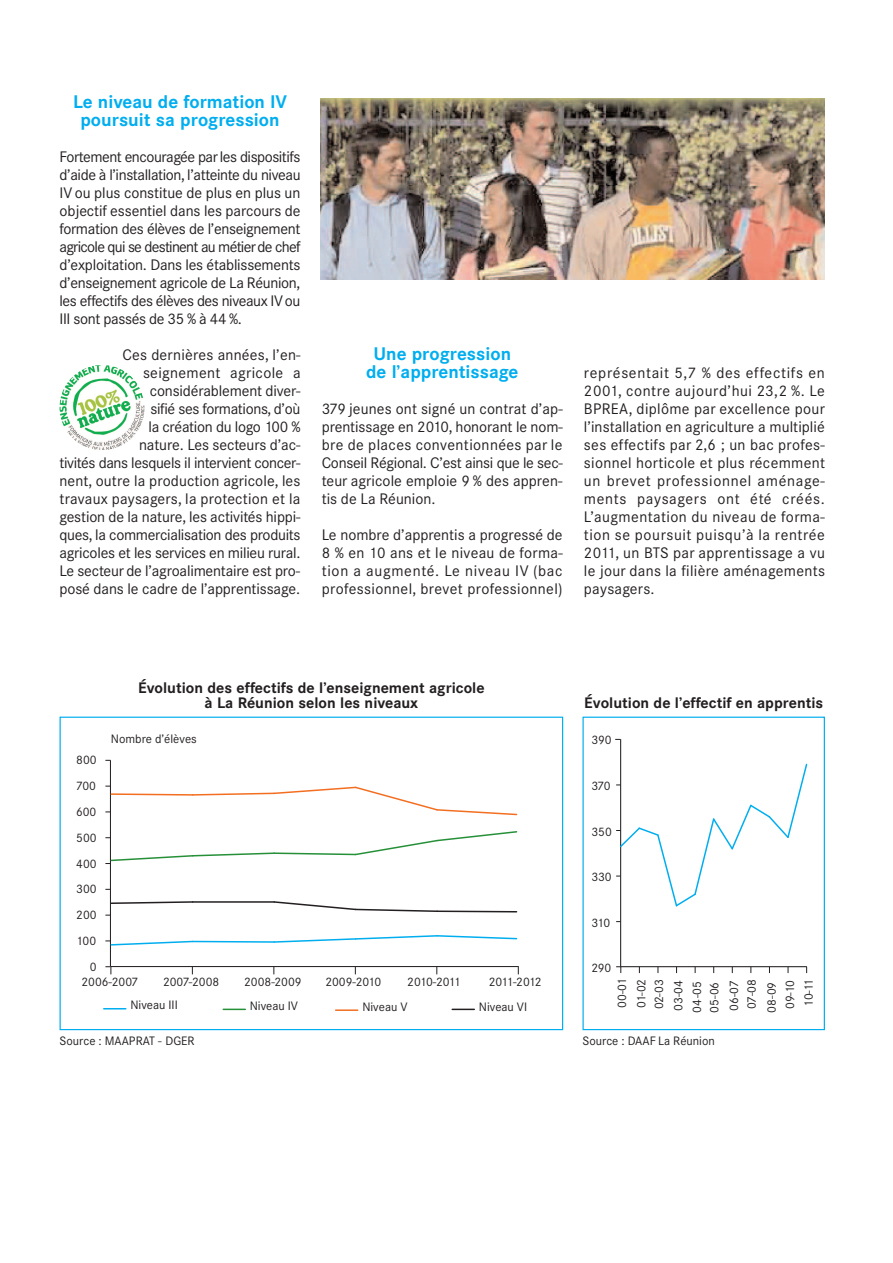
<style>
.page{position:relative;width:893px;height:1263px;background:#fff}
.page>*{position:absolute;margin:0;border:0;box-sizing:border-box;transform-origin:0 0}
.t1{font:700 18px/18px "Corporate SBQ";color:#00aeef;text-align:center}
.t2{font:15px/18px "Corporate SBQ";letter-spacing:-.01em;color:#231f20;text-align:justify}
.t3{font:700 15px/15px "Corporate SBQ";color:#231f20;text-align:center}
.t4{font:12px "Corporate SBQ";color:#231f20}
</style>
<div class="page">
<hr style="left:110px;top:966px;width:408px;height:1px;background:#231f20">
<hr style="left:110px;top:760px;width:1px;height:206px;background:#231f20">
<svg style="left:105px;top:966px;width:7px;height:8px"></svg>
<hr style="left:452px;top:1008px;width:22px;height:2px;background:#231f20">
<svg style="left:111px;top:901px;width:82px;height:3px"></svg>
<hr style="left:193px;top:901px;width:81px;height:2px;background:#231f20">
<svg style="left:273px;top:901px;width:245px;height:12px"></svg>
<hr style="left:336px;top:1009px;width:22px;height:2px;background:#f36e21">
<svg style="left:105px;top:785px;width:413px;height:31px"></svg>
<hr style="left:223px;top:1008px;width:22px;height:2px;background:#269039">
<svg style="left:105px;top:830px;width:413px;height:34px"></svg>
<svg style="left:104px;top:1008px;width:22px;height:1px"></svg>
<svg style="left:105px;top:934px;width:413px;height:12px"></svg>
<div style="left:60px;top:717px;width:503px;height:313px;border:1px solid #00aeef"></div>
<img style="left:60px;top:365px;width:85px;height:85px;border-radius:50%">
<hr style="left:621px;top:966px;width:186px;height:1px;background:#231f20">
<hr style="left:620px;top:739px;width:1px;height:228px;background:#231f20">
<svg style="left:616px;top:966px;width:5px;height:7px"></svg>
<svg style="left:616px;top:763px;width:192px;height:145px"></svg>
<div style="left:582px;top:717px;width:243px;height:313px;border:1px solid #00aeef"></div>
<img style="left:320px;top:99px;width:505px;height:181px">
<p class="t1" style="left:73px;top:94px;width:216px">Le niveau de formation IV poursuit sa progression</p>
<p class="t2" style="left:60px;top:149px;width:243px">Fortement encouragée par les dispositifs d’aide à l’installation, l’atteinte du niveau IV ou plus constitue de plus en plus un objectif essentiel dans les parcours de formation des élèves de l’enseignement agricole qui se destinent au métier de chef d’exploitation. Dans les établissements d’enseignement agricole de La Réunion, les effectifs des élèves des niveaux IVou III sont passés de 35 % à 44 %.</p>
<p class="t2" style="left:60px;top:347px;width:243px;text-align:right">Ces dernières années, l’en&shy;seignement agricole a considérablement diver-<br>sifié ses formations, d’où<br>la création du logo 100 %<br>nature. Les secteurs d’ac-<br>tivités dans lesquels il intervient concer&shy;nent, outre la production agricole, les travaux paysagers, la protection et la gestion de la nature, les activités hippi&shy;ques, la commercialisation des produits agricoles et les services en milieu rural.<br>Le secteur de l’agroalimentaire est pro&shy;posé dans le cadre de l’apprentissage.</p>
<p class="t1" style="left:366px;top:346px;width:154px">Une progression de l’apprentissage</p>
<p class="t2" style="left:322px;top:401px;width:243px">379 jeunes ont signé un contrat d’ap&shy;prentissage en 2010, honorant le nom&shy;bre de places conventionnées par le Conseil Régional. C’est ainsi que le sec&shy;teur agricole emploie 9 % des appren&shy;tis de La Réunion.</p>
<p class="t2" style="left:322px;top:527px;width:243px">Le nombre d’apprentis a progressé de 8 % en 10 ans et le niveau de forma&shy;tion a augmenté. Le niveau IV (bac professionnel, brevet professionnel)</p>
<p class="t2" style="left:584px;top:365px;width:243px">représentait 5,7 % des effectifs en 2001, contre aujourd’hui 23,2 %. Le BPREA, diplôme par excellence pour l’installation en agriculture a multiplié ses effectifs par 2,6 ; un bac profes&shy;sionnel horticole et plus récemment un brevet professionnel aménage&shy;ments paysagers ont été créés.<br>L’augmentation du niveau de forma&shy;tion se poursuit puisqu’à la rentrée 2011, un BTS par apprentissage a vu le jour dans la filière aménagements paysagers.</p>
<p class="t3" style="left:138px;top:681px;width:348px">Évolution des effectifs de l’enseignement agricole à La Réunion selon les niveaux</p>
<p class="t4" style="left:76px;top:756px;width:22px">800</p>
<p class="t4" style="left:76px;top:782px;width:21px">700</p>
<p class="t4" style="left:76px;top:808px;width:22px">600</p>
<p class="t4" style="left:76px;top:833px;width:22px">500</p>
<p class="t4" style="left:76px;top:859px;width:22px">400</p>
<p class="t4" style="left:76px;top:885px;width:22px">300</p>
<p class="t4" style="left:76px;top:911px;width:22px">200</p>
<p class="t4" style="left:76px;top:937px;width:21px">100</p>
<p class="t4" style="left:90px;top:962px;width:8px">0</p>
<p class="t4" style="left:111px;top:735px;width:87px">Nombre d’élèves</p>
<p class="t4" style="left:81px;top:977px;width:58px">2006-2007</p>
<p class="t4" style="left:163px;top:978px;width:58px">2007-2008</p>
<p class="t4" style="left:244px;top:978px;width:59px">2008-2009</p>
<p class="t4" style="left:325px;top:978px;width:57px">2009-2010</p>
<p class="t4" style="left:407px;top:978px;width:55px">2010-2011</p>
<p class="t4" style="left:489px;top:977px;width:54px">2011-2012</p>
<p class="t4" style="left:130px;top:1001px;width:49px">Niveau III</p>
<p class="t4" style="left:250px;top:1002px;width:50px">Niveau IV</p>
<p class="t4" style="left:362px;top:1002px;width:47px">Niveau V</p>
<p class="t4" style="left:479px;top:1002px;width:50px">Niveau VI</p>
<p class="t4" style="left:60px;top:1036px;width:137px">Source : MAAPRAT - DGER</p>
<p class="t3" style="left:584px;top:696px;width:241px">Évolution de l’effectif en apprentis</p>
<p class="t4" style="left:592px;top:736px;width:22px">390</p>
<p class="t4" style="left:591px;top:781px;width:21px">370</p>
<p class="t4" style="left:591px;top:827px;width:22px">350</p>
<p class="t4" style="left:591px;top:873px;width:22px">330</p>
<p class="t4" style="left:592px;top:918px;width:20px">310</p>
<p class="t4" style="left:592px;top:964px;width:21px">290</p>
<p class="t4" style="left:637px;top:1008px;width:31px;rotate:-90deg">01-02</p>
<p class="t4" style="left:655px;top:1009px;width:31px;rotate:-90deg">02-03</p>
<p class="t4" style="left:618px;top:1008px;width:31px;rotate:-90deg">00-01</p>
<p class="t4" style="left:582px;top:1036px;width:134px">Source : DAAF La Réunion</p>
<p class="t4" style="left:674px;top:1011px;width:32px;rotate:-90deg">03-04</p>
<p class="t4" style="left:693px;top:1012px;width:33px;rotate:-90deg">04-05</p>
<p class="t4" style="left:710px;top:1012px;width:32px;rotate:-90deg">05-06</p>
<p class="t4" style="left:730px;top:1010px;width:31px;rotate:-90deg">06-07</p>
<p class="t4" style="left:747px;top:1009px;width:31px;rotate:-90deg">07-08</p>
<p class="t4" style="left:767px;top:1012px;width:32px;rotate:-90deg">08-09</p>
<p class="t4" style="left:786px;top:1009px;width:31px;rotate:-90deg">09-10</p>
<p class="t4" style="left:804px;top:1007px;width:29px;rotate:-90deg">10-11</p>
</div>
